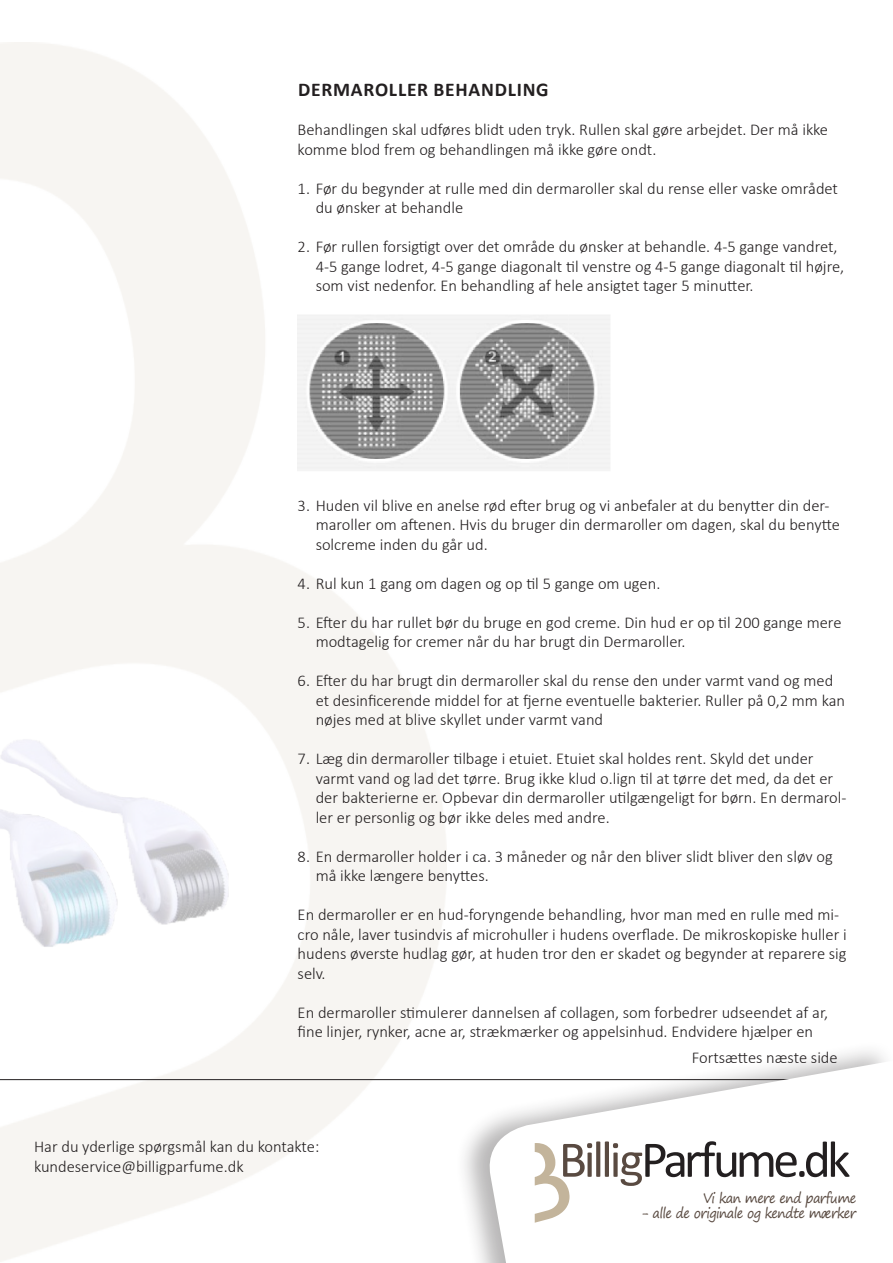
<style>
.page{position:relative;width:893px;height:1263px;background:#fff}
.page>*{position:absolute;margin:0;border:0;box-sizing:border-box;transform-origin:0 0}
.ov{font:700 19.5px "Calibri";letter-spacing:.04em;color:#231f20}
.br{font:300 16.5px/19.5px "Calibri";color:#231f20}
.annoncetekst-ov{font:13.95px "Segoe Print";letter-spacing:-.05em;color:#594a41;scale:.91 1}
</style>
<div class="page">
<hr style="left:0;top:1079px;width:818px;height:1px;background:#231f20">
<img style="left:298px;top:314px;width:312px;height:157px">
<div style="left:455px;top:1039px;width:438px;height:224px;background:#231f20;opacity:.32"></div>
<svg style="left:483px;top:1060px;width:410px;height:203px"></svg>
<svg style="left:535px;top:1141px;width:314px;height:82px"></svg>
<img style="left:0;top:739px;width:229px;height:208px">
<p class="ov" style="left:298px;top:77px;width:252px">DERMAROLLER BEHANDLING</p>
<p class="br" style="left:298px;top:119px;width:532px">Behandlingen skal udføres blidt uden tryk. Rullen skal gøre arbejdet. Der må ikke komme blod frem og behandlingen må ikke gøre ondt.</p>
<p class="br" style="left:316px;top:178px;width:524px;text-indent:-18px">1. Før du begynder at rulle med din dermaroller skal du rense eller vaske området du ønsker at behandle</p>
<p class="br" style="left:316px;top:236px;width:530px;text-indent:-18px">2. Før rullen forsigtigt over det område du ønsker at behandle. 4-5 gange vandret,<br>4-5 gange lodret, 4-5 gange diagonalt til venstre og 4-5 gange diagonalt til højre, som vist nedenfor. En behandling af hele ansigtet tager 5 minutter.</p>
<p class="br" style="left:316px;top:495px;width:526px;text-indent:-18px">3. Huden vil blive en anelse rød efter brug og vi anbefaler at du benytter din der&shy;maroller om aftenen. Hvis du bruger din dermaroller om dagen, skal du benytte solcreme inden du går ud.</p>
<p class="br" style="left:298px;top:573px;width:364px">4. Rul kun 1 gang om dagen og op til 5 gange om ugen.</p>
<p class="br" style="left:316px;top:612px;width:527px;text-indent:-18px">5. Efter du har rullet bør du bruge en god creme. Din hud er op til 200 gange mere modtagelig for cremer når du har brugt din Dermaroller.</p>
<p class="br" style="left:316px;top:670px;width:531px;text-indent:-18px">6. Efter du har brugt din dermaroller skal du rense den under varmt vand og med et desinficerende middel for at fjerne eventuelle bakterier. Ruller på 0,2 mm kan nøjes med at blive skyllet under varmt vand</p>
<p class="br" style="left:316px;top:748px;width:532px;text-indent:-18px">7. Læg din dermaroller tilbage i etuiet. Etuiet skal holdes rent. Skyld det under varmt vand og lad det tørre. Brug ikke klud o.lign til at tørre det med, da det er der bakterierne er. Opbevar din dermaroller utilgængeligt for børn. En dermarol&shy;ler er personlig og bør ikke deles med andre.</p>
<p class="br" style="left:316px;top:846px;width:519px;text-indent:-18px">8. En dermaroller holder i ca. 3 måneder og når den bliver slidt bliver den sløv og må ikke længere benyttes.</p>
<p class="br" style="left:298px;top:904px;width:551px">En dermaroller er en hud-foryngende behandling, hvor man med en rulle med mi&shy;cro nåle, laver tusindvis af microhuller i hudens overflade. De mikroskopiske huller i hudens øverste hudlag gør, at huden tror den er skadet og begynder at reparere sig selv.</p>
<p class="br" style="left:298px;top:1002px;width:532px">En dermaroller stimulerer dannelsen af collagen, som forbedrer udseendet af ar, fine linjer, rynker, acne ar, strækmærker og appelsinhud. Endvidere hjælper en</p>
<p class="br" style="left:34px;top:1136px;width:287px">Har du yderlige spørgsmål kan du kontakte:</p>
<p class="br" style="left:34px;top:1155px;width:211px">kundeservice@billigparfume.dk</p>
<p class="br" style="left:692px;top:1047px;width:147px">Fortsættes næste side</p>
<p class="annoncetekst-ov" style="left:703px;top:1185px;width:170px">Vi kan mere end parfume</p>
<p class="annoncetekst-ov" style="left:641px;top:1200px;width:239px">- alle de originale og kendte mærker</p>
</div>
